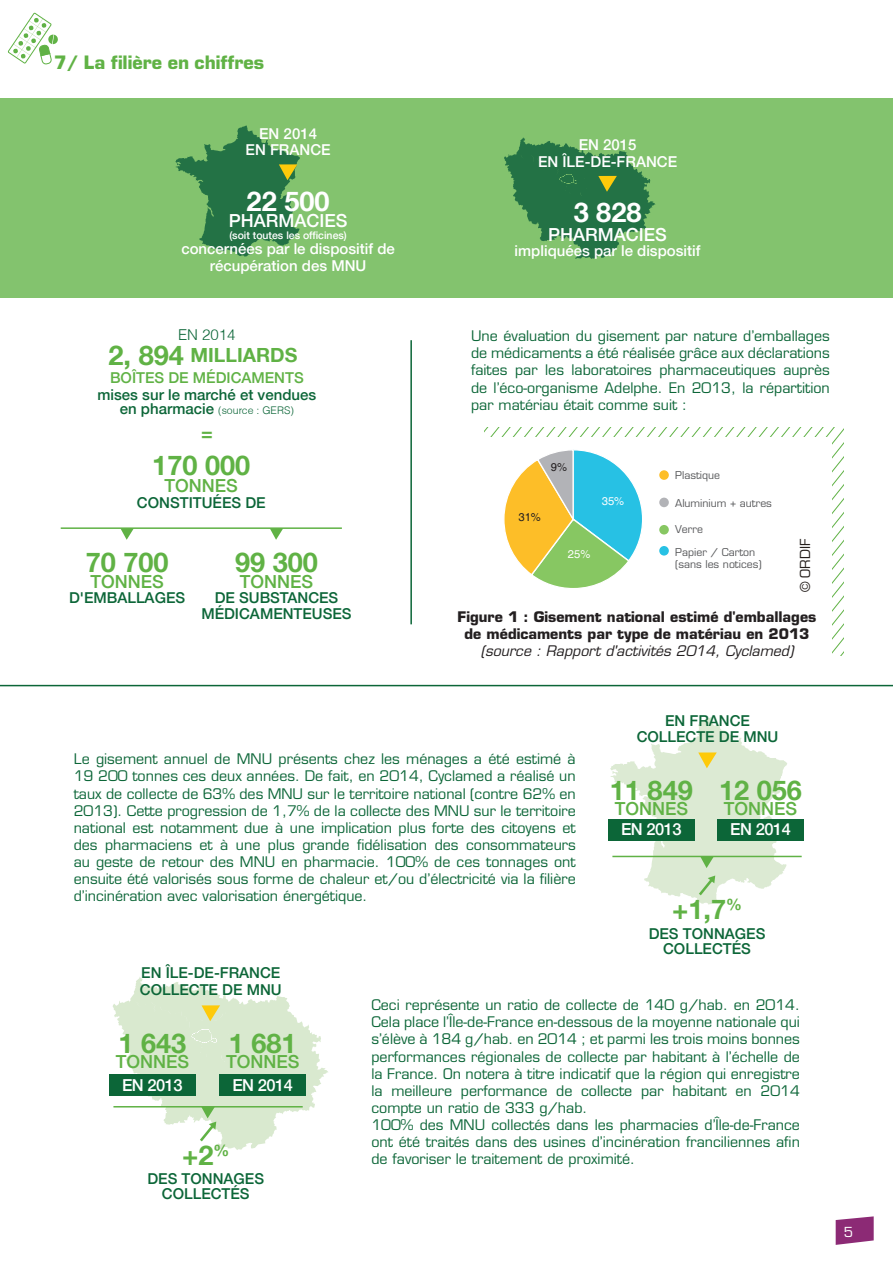
<style>
.page{position:relative;width:893px;height:1263px;background:#fff}
.page>*{position:absolute;margin:0;border:0;box-sizing:border-box;transform-origin:0 0}
.texte{font:700 27.15px "Helvetica 75";color:#60b245}
.texte-2{font:700 27.15px "Helvetica 75";color:#fff}
.texte-3{font:700 19.5px "Helvetica 75";color:#60b245}
.texte-4{font:500 18px "Helvetica 65";color:#60b245}
.t1{font:700 18px "Eurostile";color:#60b245}
.texte-5{font:500 18px "Helvetica 65";color:#fff}
.texte-6{font:500 16.5px "Helvetica 65";letter-spacing:-.03em;color:#fff}
.texte-7{font:500 15px/15px "Helvetica 65";color:#0c6638;text-align:center}
.texte-8{font:500 15px/16.5px "Helvetica 65";color:#fff;text-align:center}
.texte-9{font:500 15px "Helvetica 65";color:#60b245}
.texte-10{font:300 15px "Helvetica";color:#0c6638}
.texte-11{font:14.25px/17.1px "Eurostile";color:#0c6638;text-align:justify}
.texte-12{font:700 14.25px "Eurostile";color:#231f20}
.texte-13{font:italic 14.25px "Eurostile LT Std";color:#231f20}
.t2{font:13.5px "Eurostile";color:#241e1b}
.t3{font:13.5px "Eurostile";color:#fff}
.t4{font:11.25px "Helvetica";color:#fff}
.t5{font:11.25px "Helvetica";color:#231f20}
.texte-14{font:10.5px "Eurostile";color:#57585a}
.texte-15{font:300 10.5px "Helvetica";color:#0c6638}
.texte-16{font:500 10.5px "Helvetica 65";color:#fff}
.s1{font-family:"Helvetica 65";font-weight:500;font-size:15px}
</style>
<div class="page">
<svg style="left:836px;top:1216px;width:38px;height:29px"></svg>
<div style="left:0;top:98px;width:893px;height:200px;background:#83c36e"></div>
<hr style="left:0;top:685px;width:893px;height:1px;background:#0c6638">
<svg style="left:270px;top:529px;width:13px;height:11px"></svg>
<svg style="left:121px;top:529px;width:13px;height:11px"></svg>
<hr style="left:61px;top:527px;width:281px;height:2px;background:#60b245">
<svg style="left:484px;top:428px;width:359px;height:227px"></svg>
<hr style="left:410px;top:340px;width:2px;height:284px;background:#0c6638">
<svg style="left:175px;top:126px;width:125px;height:131px"></svg>
<svg style="left:504px;top:137px;width:151px;height:122px"></svg>
<hr style="left:612px;top:856px;width:190px;height:1px;background:#60b245">
<svg style="left:610px;top:717px;width:177px;height:187px"></svg>
<div style="left:717px;top:819px;width:87px;height:22px;background:#0c6638"></div>
<div style="left:608px;top:819px;width:87px;height:22px;background:#0c6638"></div>
<svg style="left:113px;top:977px;width:215px;height:173px"></svg>
<div style="left:219px;top:1074px;width:87px;height:22px;background:#0c6638"></div>
<div style="left:109px;top:1074px;width:87px;height:22px;background:#0c6638"></div>
<svg style="left:8px;top:13px;width:50px;height:51px"></svg>
<p class="t1" style="left:54px;top:51px;width:212px">7/ La filière en chiffres</p>
<p class="texte-8" style="left:259px;top:125px;width:59px">EN 2014</p>
<p class="texte-8" style="left:246px;top:141px;width:87px">EN FRANCE</p>
<p class="texte-2" style="left:247px;top:185px;width:84px">22 500</p>
<p class="texte-5" style="left:229px;top:209px;width:120px">PHARMACIES</p>
<p class="texte-8" style="left:181px;top:240px;width:215px">concernées par le dispositif de récupération des MNU</p>
<p class="texte-8" style="left:579px;top:136px;width:59px">EN 2015</p>
<p class="texte-8" style="left:538px;top:153px;width:141px">EN ÎLE-DE-FRANCE</p>
<p class="texte-2" style="left:574px;top:196px;width:69px">3 828</p>
<p class="texte-8" style="left:515px;top:242px;width:187px">impliquées par le dispositif</p>
<p class="texte-16" style="left:229px;top:229px;width:119px">(soit toutes les officines)</p>
<p class="texte-5" style="left:548px;top:224px;width:120px">PHARMACIES</p>
<p class="texte-10" style="left:178px;top:325px;width:59px">EN 2014</p>
<p class="texte" style="left:109px;top:338px;width:77px">2, 894</p>
<p class="texte-3" style="left:191px;top:343px;width:108px">MILLIARDS</p>
<p class="texte-9" style="left:110px;top:369px;width:195px">BOÎTES DE MÉDICAMENTS</p>
<p class="texte-7" style="left:98px;top:387px;width:220px">mises sur le marché et vendues</p>
<p class="texte-15" style="left:120px;top:404px;width:176px"><span class="s1">en pharmacie</span> (source : GERS)</p>
<p class="texte-3" style="left:201px;top:421px;width:13px">=</p>
<p class="texte" style="left:152px;top:449px;width:100px">170 000</p>
<p class="texte-7" style="left:137px;top:495px;width:130px">CONSTITUÉES DE</p>
<p class="texte-4" style="left:165px;top:474px;width:75px">TONNES</p>
<p class="texte" style="left:86px;top:545px;width:84px">70 700</p>
<p class="texte-7" style="left:69px;top:589px;width:118px">D'EMBALLAGES</p>
<p class="texte-4" style="left:90px;top:571px;width:75px">TONNES</p>
<p class="texte" style="left:235px;top:545px;width:84px">99 300</p>
<p class="texte-7" style="left:201px;top:589px;width:152px;line-height:16.5px">DE SUBSTANCES<br>MÉDICAMENTEUSES</p>
<p class="texte-4" style="left:240px;top:571px;width:75px">TONNES</p>
<p class="texte-11" style="left:471px;top:328px;width:360px">Une évaluation du gisement par nature d’emballages de médicaments a été réalisée grâce aux déclarations faites par les laboratoires pharmaceutiques auprès de l’éco-organisme Adelphe. En 2013, la répartition par matériau était comme suit :</p>
<p class="t5" style="left:551px;top:460px;width:18px">9%</p>
<p class="t5" style="left:518px;top:510px;width:24px">31%</p>
<p class="t4" style="left:568px;top:548px;width:24px">25%</p>
<p class="t4" style="left:602px;top:495px;width:24px">35%</p>
<p class="texte-14" style="left:675px;top:469px;width:46px">Plastique</p>
<p class="texte-14" style="left:675px;top:496px;width:98px">Aluminium + autres</p>
<p class="texte-14" style="left:675px;top:523px;width:29px">Verre</p>
<p class="texte-14" style="left:675px;top:545px;width:82px">Papier / Carton</p>
<p class="texte-14" style="left:675px;top:558px;width:88px">(sans les notices)</p>
<p class="t2" style="left:797px;top:592px;width:55px;rotate:-90deg">© ORDIF</p>
<p class="texte-12" style="left:458px;top:608px;width:360px">Figure 1 : Gisement national estimé d'emballages</p>
<p class="texte-12" style="left:465px;top:625px;width:346px">de médicaments par type de matériau en 2013</p>
<p class="texte-13" style="left:481px;top:642px;width:314px">(source : Rapport d'activités 2014, Cyclamed)</p>
<p class="texte-11" style="left:74px;top:751px;width:504px">Le gisement annuel de MNU présents chez les ménages a été estimé à 19 200 tonnes ces deux années. De fait, en 2014, Cyclamed a réalisé un taux de collecte de 63% des MNU sur le territoire national (contre 62% en 2013). Cette progression de 1,7% de la collecte des MNU sur le territoire national est notamment due à une implication plus forte des citoyens et des pharmaciens et à une plus grande fidélisation des consommateurs au geste de retour des MNU en pharmacie. 100% de ces tonnages ont ensuite été valorisés sous forme de chaleur et/ou d’électricité via la filière d’incinération avec valorisation énergétique.</p>
<p class="texte-7" style="left:141px;top:965px;width:141px">EN ÎLE-DE-FRANCE</p>
<p class="texte-7" style="left:140px;top:982px;width:143px">COLLECTE DE MNU</p>
<p class="texte-7" style="left:665px;top:712px;width:87px">EN FRANCE</p>
<p class="texte-7" style="left:637px;top:729px;width:143px">COLLECTE DE MNU</p>
<p class="texte" style="left:610px;top:774px;width:84px">11 849</p>
<p class="texte-6" style="left:621px;top:820px;width:62px">EN 2013</p>
<p class="texte-4" style="left:615px;top:798px;width:75px">TONNES</p>
<p class="texte" style="left:719px;top:774px;width:84px">12 056</p>
<p class="texte-6" style="left:730px;top:820px;width:62px">EN 2014</p>
<p class="texte-4" style="left:724px;top:798px;width:75px">TONNES</p>
<p class="texte" style="left:672px;top:893px;width:71px">+1,7<sup>%</sup></p>
<p class="texte-7" style="left:649px;top:926px;width:118px">DES TONNAGES<br>COLLECTÉS</p>
<p class="texte" style="left:118px;top:1026px;width:69px">1 643</p>
<p class="texte-6" style="left:122px;top:1075px;width:62px">EN 2013</p>
<p class="texte-6" style="left:232px;top:1075px;width:62px">EN 2014</p>
<p class="texte" style="left:229px;top:1026px;width:69px">1 681</p>
<p class="texte-4" style="left:116px;top:1051px;width:75px">TONNES</p>
<p class="texte-4" style="left:226px;top:1051px;width:75px">TONNES</p>
<p class="texte" style="left:182px;top:1139px;width:49px">+2<sup>%</sup></p>
<p class="texte-7" style="left:147px;top:1171px;width:118px">DES TONNAGES<br>COLLECTÉS</p>
<p class="texte-11" style="left:371px;top:996px;width:430px">Ceci représente un ratio de collecte de 140 g/hab. en 2014.<br>Cela place l’Île-de-France en-dessous de la moyenne nationale qui s’élève à 184 g/hab. en 2014 ; et parmi les trois moins bonnes performances régionales de collecte par habitant à l’échelle de la France. On notera à titre indicatif que la région qui enregistre la meilleure performance de collecte par habitant en 2014 compte un ratio de 333 g/hab.</p>
<p class="texte-11" style="left:371px;top:1116px;width:430px">100% des MNU collectés dans les pharmacies d’Île-de-France ont été traités dans des usines d’incinération franciliennes afin de favoriser le traitement de proximité.</p>
<p class="t3" style="left:844px;top:1224px;width:11px">5</p>
</div>
